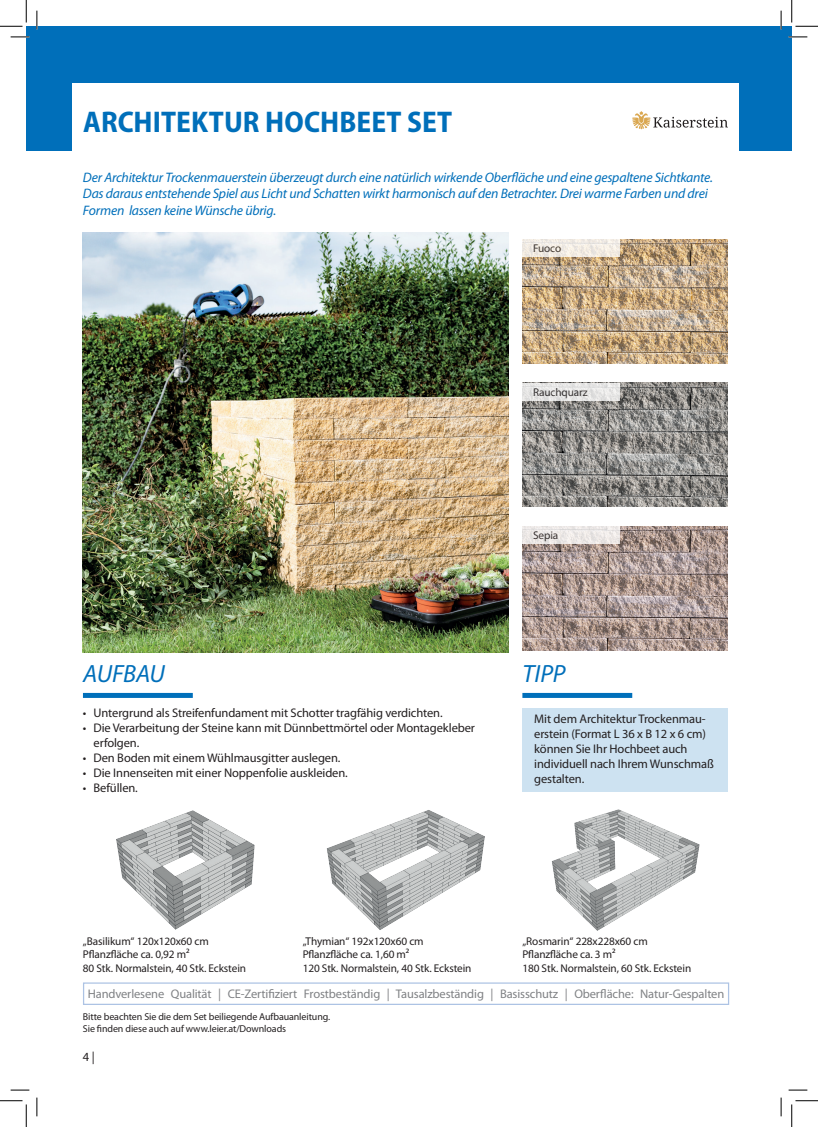
<style>
.page{position:relative;width:818px;height:1127px;background:#fff}
.page>*{position:absolute;margin:0;border:0;box-sizing:border-box;transform-origin:0 0}
.t1{font:700 semi-condensed 30px "Myriad Pro";letter-spacing:.005em;color:#006fba}
.t2{font:italic 25px "Myriad Pro";letter-spacing:-.015em;color:#006fba}
.t3{font:italic 13.75px/16.5px "Myriad Pro";letter-spacing:-.015em;color:#006fba}
.t4{font:12.5px/15px "Myriad Pro";letter-spacing:-.01em;color:#231f20}
.t5{font:12.5px "Myriad Pro";letter-spacing:-.01em;color:#808285}
.t6{font:11.25px/13.5px "Myriad Pro";letter-spacing:-.01em;color:#231f20}
.t7{font:10px/12px "Myriad Pro";letter-spacing:-.01em;color:#231f20}
</style>
<div class="page">
<div style="left:26px;top:26px;width:766px;height:124px;background:#006fba"></div>
<div style="left:72px;top:83px;width:666px;height:74px;background:#fff"></div>
<img style="left:83px;top:233px;width:425px;height:419px">
<img style="left:522px;top:239px;width:206px;height:124px">
<img style="left:522px;top:382px;width:206px;height:124px">
<img style="left:522px;top:526px;width:206px;height:124px">
<img style="left:326px;top:810px;width:159px;height:120px">
<img style="left:116px;top:810px;width:139px;height:120px">
<img style="left:552px;top:809px;width:148px;height:122px">
<div style="left:83px;top:982px;width:646px;height:22px;border:1px solid #adc3e4"></div>
<svg style="left:522px;top:239px;width:98px;height:18px;background:#f0eae3"></svg>
<div style="left:522px;top:382px;width:98px;height:18px;background:linear-gradient(to right,#e4e4e3,#e8e7e6)"></div>
<div style="left:522px;top:526px;width:98px;height:18px;background:linear-gradient(to right,#ece8e7,#ede9e7)"></div>
<div style="left:83px;top:692px;width:110px;height:5px;background:#006fba"></div>
<div style="left:522px;top:707px;width:206px;height:84px;background:#cde2f1"></div>
<div style="left:522px;top:692px;width:110px;height:5px;background:#006fba"></div>
<svg style="left:632px;top:111px;width:96px;height:18px"></svg>
<svg style="left:11px;top:36px;width:18px;height:2px"></svg>
<svg style="left:788px;top:36px;width:19px;height:2px"></svg>
<svg style="left:11px;top:1089px;width:18px;height:1px"></svg>
<svg style="left:788px;top:1089px;width:19px;height:1px"></svg>
<svg style="left:36px;top:11px;width:2px;height:18px"></svg>
<svg style="left:36px;top:1097px;width:2px;height:18px"></svg>
<svg style="left:780px;top:11px;width:2px;height:18px"></svg>
<svg style="left:780px;top:1097px;width:2px;height:18px"></svg>
<svg style="left:0;top:0;width:27px;height:27px"></svg>
<svg style="left:0;top:1100px;width:27px;height:26px"></svg>
<svg style="left:791px;top:0;width:27px;height:27px"></svg>
<svg style="left:791px;top:1100px;width:27px;height:26px"></svg>
<h1 class="t1" style="left:83px;top:105px;width:370px">ARCHITEKTUR HOCHBEET SET</h1>
<p class="t3" style="left:83px;top:169px;width:632px">Der Architektur Trockenmauerstein überzeugt durch eine natürlich wirkende Oberfläche und eine gespaltene Sichtkante.<br>Das daraus entstehende Spiel aus Licht und Schatten wirkt harmonisch auf den Betrachter. Drei warme Farben und drei<br>Formen lassen keine Wünsche übrig.</p>
<p class="t6" style="left:533px;top:242px;width:30px">Fuoco</p>
<p class="t6" style="left:533px;top:385px;width:56px">Rauchquarz</p>
<h2 class="t2" style="left:83px;top:660px;width:83px">AUFBAU</h2>
<p class="t4" style="left:83px;top:705px;width:361px">• Untergrund als Streifenfundament mit Schotter tragfähig verdichten.</p>
<p class="t4" style="left:94px;top:720px;width:383px;text-indent:-11px">• Die Verarbeitung der Steine kann mit Dünnbettmörtel oder Montagekleber erfolgen.</p>
<p class="t4" style="left:83px;top:750px;width:259px">• Den Boden mit einem Wühlmausgitter auslegen.</p>
<p class="t4" style="left:83px;top:765px;width:266px">• Die Innenseiten mit einer Noppenfolie auskleiden.</p>
<p class="t4" style="left:83px;top:780px;width:56px">• Befüllen.</p>
<p class="t6" style="left:533px;top:529px;width:27px">Sepia</p>
<h2 class="t2" style="left:523px;top:660px;width:44px">TIPP</h2>
<p class="t4" style="left:534px;top:711px;width:181px">Mit dem Architektur Trockenmau&shy;erstein (Format L 36 x B 12 x 6 cm) können Sie Ihr Hochbeet auch individuell nach Ihrem Wunschmaß gestalten.</p>
<p class="t6" style="left:83px;top:934px;width:165px">„Basilikum“ 120x120x60 cm<br>Pflanzfläche ca. 0,92 m²<br>80 Stk. Normalstein, 40 Stk. Eckstein</p>
<p class="t6" style="left:522px;top:934px;width:170px">„Rosmarin“ 228x228x60 cm<br>Pflanzfläche ca. 3 m²<br>180 Stk. Normalstein, 60 Stk. Eckstein</p>
<p class="t5" style="left:88px;top:987px;width:638px">Handverlesene Qualität | CE-Zertifiziert Frostbeständig | Tausalzbeständig | Basisschutz | Oberfläche: Natur-Gespalten</p>
<p class="t6" style="left:303px;top:934px;width:170px">„Thymian“ 192x120x60 cm<br>Pflanzfläche ca. 1,60 m²<br>120 Stk. Normalstein, 40 Stk. Eckstein</p>
<p class="t7" style="left:83px;top:1010px;width:249px">Bitte beachten Sie die dem Set beiliegende Aufbauanleitung.<br>Sie finden diese auch auf www.leier.at/Downloads</p>
<p class="t4" style="left:83px;top:1049px;width:13px">4 |</p>
</div>
